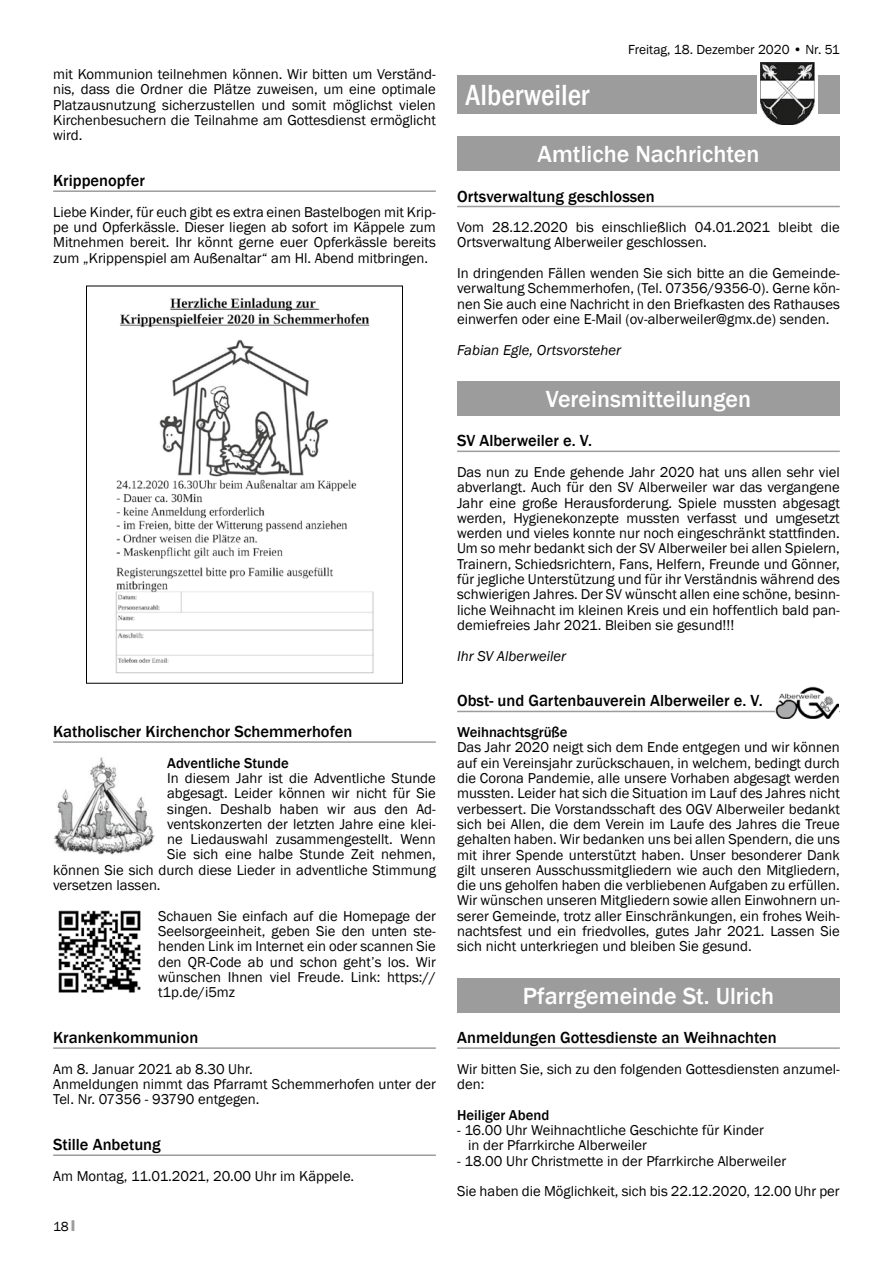
<style>
.page{position:relative;width:893px;height:1263px;background:#fff}
.page>*{position:absolute;margin:0;border:0;box-sizing:border-box;transform-origin:0 0}
.t1{font:500 condensed 30px "Franklin Gothic";color:#fff}
.t2{font:500 24px "Franklin Gothic";color:#fff}
.t3{font:500 16.5px "Franklin Gothic";color:#000}
.t4{font:14.7px/15.3px "Franklin Gothic";color:#000;text-align:justify}
.t5{font:500 14.7px "Franklin Gothic";color:#000}
.t6{font:italic 14.7px "Franklin Gothic";color:#000}
.t7{font:13.5px "Franklin Gothic";color:#000}
.s1{font-family:"Impact";color:#9c9c9d}
</style>
<div class="page">
<hr style="left:457px;top:206px;width:383px;height:1px;background:#9c9c9d">
<hr style="left:457px;top:451px;width:383px;height:1px;background:#9c9c9d">
<hr style="left:457px;top:711px;width:383px;height:1px;background:#9c9c9d">
<hr style="left:457px;top:1047px;width:383px;height:2px;background:#9c9c9d">
<div style="left:457px;top:75px;width:383px;height:39px;background:#9c9c9d"></div>
<div style="left:757px;top:62px;width:61px;height:63px;background:linear-gradient(to bottom,#fff,#fff)"></div>
<img style="left:761px;top:62px;width:53px;height:63px">
<div style="left:457px;top:137px;width:383px;height:34px;background:#9c9c9d"></div>
<div style="left:457px;top:382px;width:383px;height:34px;background:#9c9c9d"></div>
<img style="left:775px;top:686px;width:63px;height:32px">
<div style="left:457px;top:978px;width:383px;height:34px;background:#9c9c9d"></div>
<hr style="left:53px;top:190px;width:383px;height:2px;background:#9c9c9d">
<hr style="left:53px;top:741px;width:383px;height:2px;background:#9c9c9d">
<hr style="left:53px;top:1047px;width:383px;height:2px;background:#9c9c9d">
<hr style="left:53px;top:1154px;width:383px;height:2px;background:#9c9c9d">
<img style="left:115px;top:297px;width:259px;height:377px">
<div style="left:86px;top:286px;width:317px;height:397px;border:1px solid #000"></div>
<img style="left:54px;top:757px;width:100px;height:97px">
<img style="left:58px;top:910px;width:83px;height:83px">
<p class="t4" style="left:53px;top:67px;width:384px">mit Kommunion teilnehmen können. Wir bitten um Verständ&shy;nis, dass die Ordner die Plätze zuweisen, um eine optimale Platzausnutzung sicherzustellen und somit möglichst vielen Kirchenbesuchern die Teilnahme am Gottesdienst ermöglicht wird.</p>
<p class="t3" style="left:53px;top:170px;width:93px">Krippenopfer</p>
<p class="t4" style="left:53px;top:205px;width:384px">Liebe Kinder, für euch gibt es extra einen Bastelbogen mit Krip&shy;pe und Opferkässle. Dieser liegen ab sofort im Käppele zum Mitnehmen bereit. Ihr könnt gerne euer Opferkässle bereits zum „Krippenspiel am Außenaltar“ am Hl. Abend mitbringen.</p>
<p class="t3" style="left:53px;top:721px;width:301px">Katholischer Kirchenchor Schemmerhofen</p>
<p class="t5" style="left:167px;top:754px;width:123px">Adventliche Stunde</p>
<p class="t4" style="left:167px;top:771px;width:270px">In diesem Jahr ist die Adventliche Stunde</p>
<p class="t4" style="left:167px;top:786px;width:270px">abgesagt. Leider können wir nicht für Sie</p>
<p class="t4" style="left:167px;top:801px;width:270px">singen. Deshalb haben wir aus den Ad-</p>
<p class="t4" style="left:167px;top:817px;width:270px">ventskonzerten der letzten Jahre eine klei-</p>
<p class="t4" style="left:167px;top:832px;width:270px">ne Liedauswahl zusammengestellt. Wenn</p>
<p class="t4" style="left:167px;top:847px;width:270px">Sie sich eine halbe Stunde Zeit nehmen,</p>
<p class="t4" style="left:53px;top:862px;width:384px">können Sie sich durch diese Lieder in adventliche Stimmung</p>
<p class="t4" style="left:53px;top:878px;width:109px">versetzen lassen.</p>
<p class="t4" style="left:158px;top:908px;width:279px">Schauen Sie einfach auf die Homepage der Seelsorgeeinheit, geben Sie den unten ste&shy;henden Link im Internet ein oder scannen Sie den QR-Code ab und schon geht’s los. Wir wünschen Ihnen viel Freude. Link: https:// t1p.de/i5mz</p>
<p class="t3" style="left:53px;top:1027px;width:147px">Krankenkommunion</p>
<p class="t4" style="left:53px;top:1061px;width:384px;text-align:left">Am 8. Januar 2021 ab 8.30 Uhr.<br>Anmeldungen nimmt das Pfarramt Schemmerhofen unter der<br>Tel. Nr. 07356 - 93790 entgegen.</p>
<p class="t3" style="left:53px;top:1134px;width:109px">Stille Anbetung</p>
<p class="t4" style="left:53px;top:1168px;width:303px">Am Montag, 11.01.2021, 20.00 Uhr im Käppele.</p>
<p class="t7" style="left:53px;top:1218px;width:24px">18 <span class="s1">I</span></p>
<h1 class="t1" style="left:466px;top:75px;width:125px">Alberweiler</h1>
<p class="t7" style="left:628px;top:41px;width:213px">Freitag, 18. Dezember 2020 • Nr. 51</p>
<h2 class="t2" style="left:538px;top:139px;width:223px">Amtliche Nachrichten</h2>
<p class="t3" style="left:457px;top:186px;width:199px">Ortsverwaltung geschlossen</p>
<p class="t4" style="left:457px;top:220px;width:384px">Vom 28.12.2020 bis einschließlich 04.01.2021 bleibt die<br>Ortsverwaltung Alberweiler geschlossen.</p>
<p class="t4" style="left:457px;top:266px;width:384px">In dringenden Fällen wenden Sie sich bitte an die Gemeinde&shy;verwaltung Schemmerhofen, (Tel. 07356/9356-0). Gerne kön&shy;nen Sie auch eine Nachricht in den Briefkasten des Rathauses einwerfen oder eine E-Mail (ov-alberweiler@gmx.de) senden.</p>
<p class="t6" style="left:457px;top:340px;width:166px">Fabian Egle, Ortsvorsteher</p>
<h2 class="t2" style="left:546px;top:384px;width:207px">Vereinsmitteilungen</h2>
<p class="t3" style="left:457px;top:431px;width:136px">SV Alberweiler e. V.</p>
<p class="t4" style="left:457px;top:465px;width:384px">Das nun zu Ende gehende Jahr 2020 hat uns allen sehr viel abverlangt. Auch für den SV Alberweiler war das vergangene Jahr eine große Herausforderung. Spiele mussten abgesagt werden, Hygienekonzepte mussten verfasst und umgesetzt werden und vieles konnte nur noch eingeschränkt stattfinden.<br>Um so mehr bedankt sich der SV Alberweiler bei allen Spielern, Trainern, Schiedsrichtern, Fans, Helfern, Freunde und Gönner, für jegliche Unterstützung und für ihr Verständnis während des schwierigen Jahres. Der SV wünscht allen eine schöne, besinn&shy;liche Weihnacht im kleinen Kreis und ein hoffentlich bald pan&shy;demiefreies Jahr 2021. Bleiben sie gesund!!!</p>
<p class="t6" style="left:457px;top:646px;width:111px">Ihr SV Alberweiler</p>
<p class="t3" style="left:457px;top:691px;width:307px">Obst- und Gartenbauverein Alberweiler e. V.</p>
<p class="t5" style="left:457px;top:723px;width:112px">Weihnachtsgrüße</p>
<p class="t4" style="left:457px;top:740px;width:384px">Das Jahr 2020 neigt sich dem Ende entgegen und wir können auf ein Vereinsjahr zurückschauen, in welchem, bedingt durch die Corona Pandemie, alle unsere Vorhaben abgesagt werden mussten. Leider hat sich die Situation im Lauf des Jahres nicht verbessert. Die Vorstandsschaft des OGV Alberweiler bedankt sich bei Allen, die dem Verein im Laufe des Jahres die Treue gehalten haben. Wir bedanken uns bei allen Spendern, die uns mit ihrer Spende unterstützt haben. Unser besonderer Dank gilt unseren Ausschussmitgliedern wie auch den Mitgliedern, die uns geholfen haben die verbliebenen Aufgaben zu erfüllen.<br>Wir wünschen unseren Mitgliedern sowie allen Einwohnern un&shy;serer Gemeinde, trotz aller Einschränkungen, ein frohes Weih&shy;nachtsfest und ein friedvolles, gutes Jahr 2021. Lassen Sie sich nicht unterkriegen und bleiben Sie gesund.</p>
<h2 class="t2" style="left:523px;top:981px;width:253px">Pfarrgemeinde St. Ulrich</h2>
<p class="t3" style="left:457px;top:1027px;width:321px">Anmeldungen Gottesdienste an Weihnachten</p>
<p class="t4" style="left:457px;top:1061px;width:384px">Wir bitten Sie, sich zu den folgenden Gottesdiensten anzumel&shy;den:</p>
<p class="t5" style="left:457px;top:1105px;width:94px">Heiliger Abend</p>
<p class="t4" style="left:468px;top:1123px;width:297px;text-indent:-11px">- 16.00 Uhr Weihnachtliche Geschichte für Kinder in der Pfarrkirche Alberweiler</p>
<p class="t4" style="left:457px;top:1146px;width:384px;line-height:30.6px">- 18.00 Uhr Christmette in der Pfarrkirche Alberweiler<br>Sie haben die Möglichkeit, sich bis 22.12.2020, 12.00 Uhr per</p>
</div>
